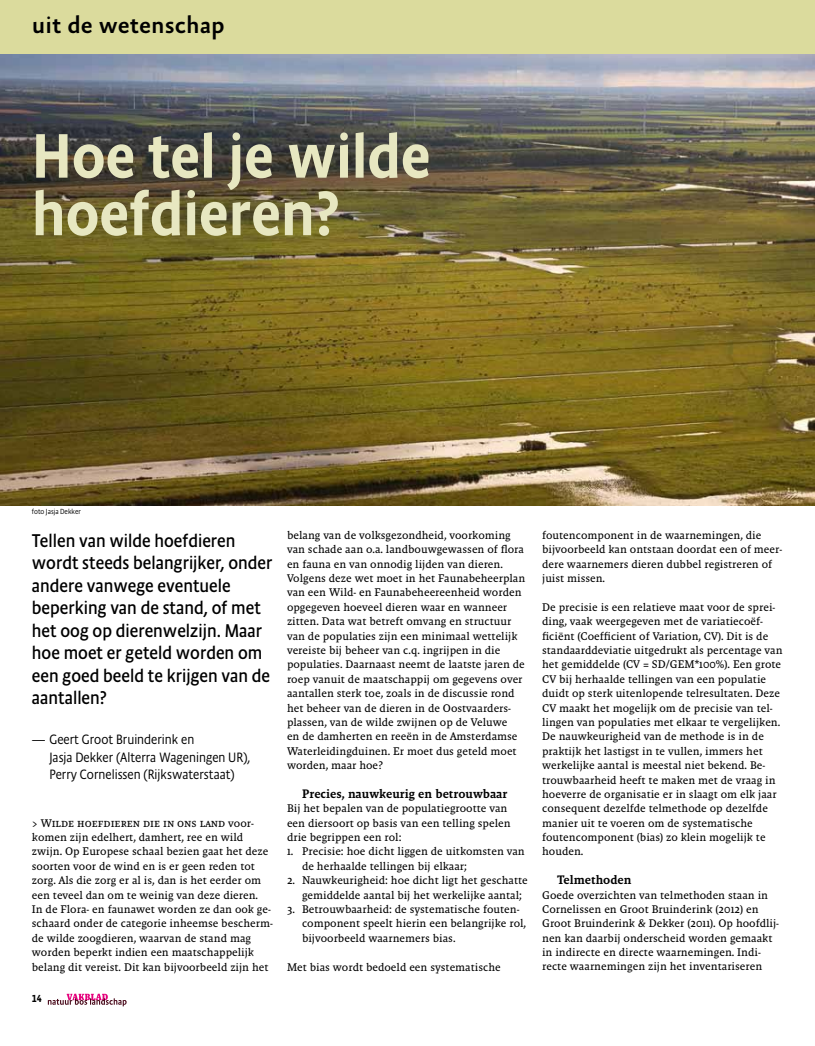
<style>
.page{position:relative;width:815px;height:1046px;background:#fff}
.page>*{position:absolute;margin:0;border:0;box-sizing:border-box;transform-origin:0 0}
.t1{font:500 63.75px/57.5px "Absara Sans LF Head";color:#e7e7c1}
.t2{font:500 25px "Absara Sans TF";color:#000}
.t3{font:18.75px/22.5px "Absara Sans TF Head";color:#000}
.t4{font:300 13.75px/17.5px "Absara Sans TF Head";color:#000}
.t5{font:12.5px "Malaga Med";color:#000}
.t6{font:11.25px/14.4px "Malaga Reg";color:#000}
.t7{font:11.25px "Malaga SC Reg";color:#000}
.t8{font:500 10.38px "Absara Sans TF Head";color:#000}
.t9{font:300 7.5px "Absara Sans LF Head";color:#000}
.s1{font-family:"Malaga Reg"}
</style>
<div class="page">
<img style="left:0;top:53px;width:815px;height:452px">
<div style="left:0;top:0;width:815px;height:53px;background:#dbdb9d"></div>
<svg style="left:48px;top:993px;width:79px;height:13px"></svg>
<h2 class="t2" style="left:32px;top:11px;width:194px">uit de wetenschap</h2>
<h1 class="t1" style="left:32px;top:127px;width:400px">Hoe tel je wilde hoefdieren?</h1>
<p class="t9" style="left:32px;top:506px;width:50px">foto Jasja Dekker</p>
<h3 class="t3" style="left:32px;top:529px;width:242px">Tellen van wilde hoefdieren wordt steeds belangrijker, onder andere vanwege eventuele beperking van de stand, of met het oog op dierenwelzijn. Maar hoe moet er geteld worden om een goed beeld te krijgen van de aantallen?</h3>
<p class="t4" style="left:49px;top:730px;width:203px;text-indent:-18px">— Geert Groot Bruinderink en<br>Jasja Dekker (Alterra Wageningen UR),<br>Perry Cornelissen (Rijkswaterstaat)</p>
<p class="t7" style="left:32px;top:817px;width:223px"><span class="s1">&gt;</span> Wilde hoefdieren die in ons land <span class="s1">voor-</span></p>
<p class="t6" style="left:32px;top:829px;width:242px">komen zijn edelhert, damhert, ree en wild zwijn. Op Europese schaal bezien gaat het deze soorten voor de wind en is er geen reden tot zorg. Als die zorg er al is, dan is het eerder om een teveel dan om te weinig van deze dieren.<br>In de Flora- en faunawet worden ze dan ook ge&shy;schaard onder de categorie inheemse bescherm&shy;de wilde zoogdieren, waarvan de stand mag worden beperkt indien een maatschappelijk belang dit vereist. Dit kan bijvoorbeeld zijn het</p>
<p class="t8" style="left:32px;top:991px;width:11px">14</p>
<p class="t6" style="left:287px;top:528px;width:240px">belang van de volksgezondheid, voorkoming van schade aan o.a. landbouwgewassen of flora en fauna en van onnodig lijden van dieren.<br>Volgens deze wet moet in het Faunabeheerplan van een Wild- en Faunabeheereenheid worden opgegeven hoeveel dieren waar en wanneer zitten. Data wat betreft omvang en structuur van de populaties zijn een minimaal wettelijk vereiste bij beheer van c.q. ingrijpen in die populaties. Daarnaast neemt de laatste jaren de roep vanuit de maatschappij om gegevens over aantallen sterk toe, zoals in de discussie rond het beheer van de dieren in de Oostvaarders&shy;plassen, van de wilde zwijnen op de Veluwe<br>en de damherten en reeën in de Amsterdamse Waterleidingduinen. Er moet dus geteld moet worden, maar hoe?</p>
<p class="t5" style="left:302px;top:786px;width:207px">Precies, nauwkeurig en betrouwbaar</p>
<p class="t6" style="left:287px;top:801px;width:225px">Bij het bepalen van de populatiegrootte van een diersoort op basis van een telling spelen drie begrippen een rol:</p>
<p class="t6" style="left:302px;top:844px;width:224px;text-indent:-15px">1. Precisie: hoe dicht liggen de uitkomsten van de herhaalde tellingen bij elkaar;</p>
<p class="t6" style="left:302px;top:873px;width:227px;text-indent:-15px">2. Nauwkeurigheid: hoe dicht ligt het geschatte gemiddelde aantal bij het werkelijke aantal;</p>
<p class="t6" style="left:302px;top:901px;width:226px;text-indent:-15px">3. Betrouwbaarheid: de systematische fouten&shy;component speelt hierin een belangrijke rol, bijvoorbeeld waarnemers bias.</p>
<p class="t6" style="left:287px;top:959px;width:215px">Met bias wordt bedoeld een systematische</p>
<p class="t6" style="left:542px;top:528px;width:242px">foutencomponent in de waarnemingen, die bijvoorbeeld kan ontstaan doordat een of meer&shy;dere waarnemers dieren dubbel registreren of juist missen.</p>
<p class="t6" style="left:542px;top:599px;width:242px">De precisie is een relatieve maat voor de sprei&shy;ding, vaak weergegeven met de variatiecoëf&shy;ficiënt (Coefficient of Variation, CV). Dit is de standaarddeviatie uitgedrukt als percentage van het gemiddelde (CV = SD/GEM*100%). Een grote CV bij herhaalde tellingen van een populatie duidt op sterk uitenlopende telresultaten. Deze CV maakt het mogelijk om de precisie van tel&shy;lingen van populaties met elkaar te vergelijken.<br>De nauwkeurigheid van de methode is in de praktijk het lastigst in te vullen, immers het werkelijke aantal is meestal niet bekend. Be&shy;trouwbaarheid heeft te maken met de vraag in hoeverre de organisatie er in slaagt om elk jaar consequent dezelfde telmethode op dezelfde manier uit te voeren om de systematische foutencomponent (bias) zo klein mogelijk te houden.</p>
<p class="t5" style="left:557px;top:872px;width:76px">Telmethoden</p>
<p class="t6" style="left:542px;top:887px;width:238px">Goede overzichten van telmethoden staan in Cornelissen en Groot Bruinderink (2012) en Groot Bruinderink &amp; Dekker (2011). Op hoofdlij&shy;nen kan daarbij onderscheid worden gemaakt in indirecte en directe waarnemingen. Indi&shy;recte waarnemingen zijn het inventariseren</p>
</div>
